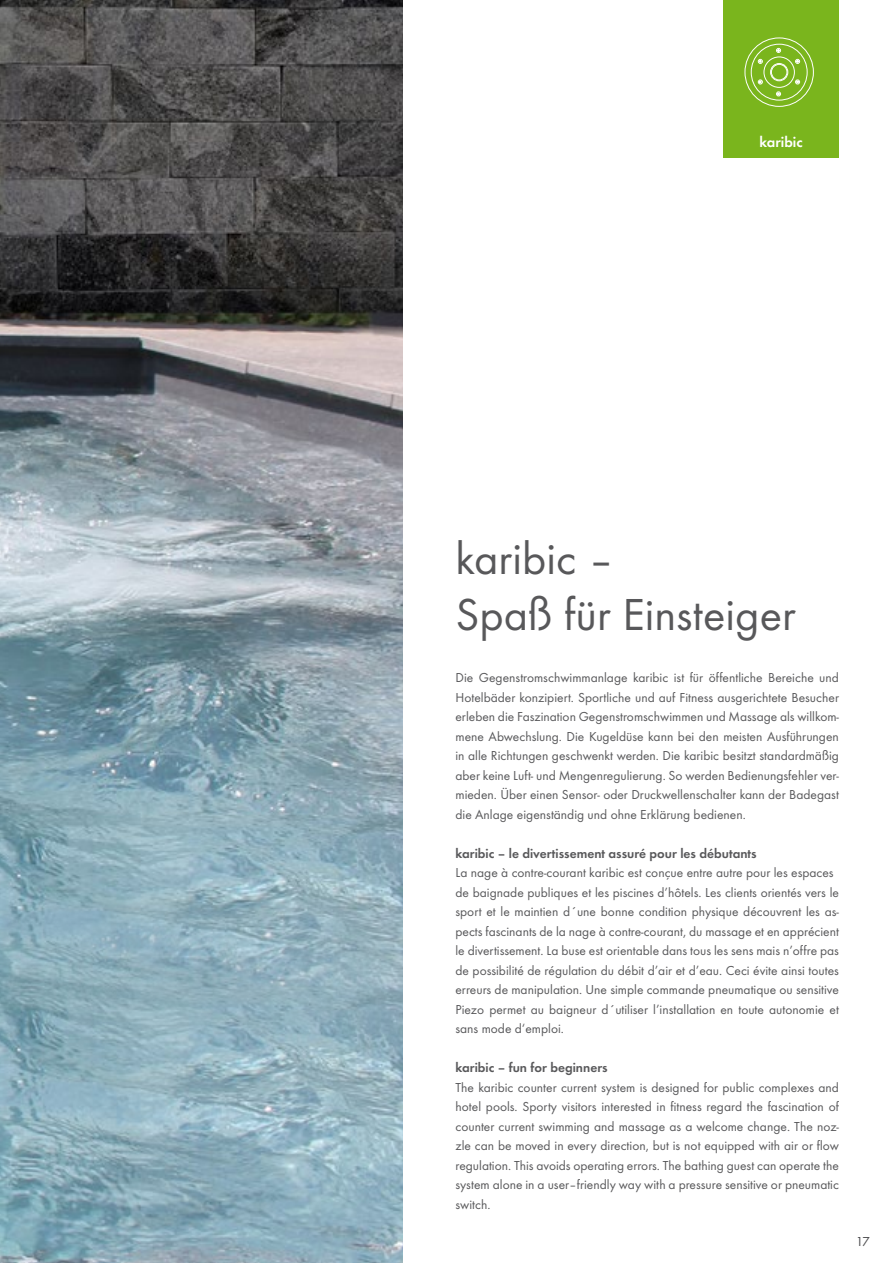
<style>
.page{position:relative;width:893px;height:1263px;background:#fff}
.page>*{position:absolute;margin:0;border:0;box-sizing:border-box;transform-origin:0 0}
.t1{font:46.5px/55.8px "Function";color:#58585a}
.t2{font:700 15px "Function";color:#fff}
.t3{font:13.5px/19.5px "Function";color:#58585a;text-align:justify}
.t4{font:700 13.5px "Function";color:#58585a}
.t5{font:13.5px "Function";color:#4b4b4d}
</style>
<div class="page">
<img style="left:0;top:0;width:403px;height:868px">
<img style="left:0;top:868px;width:403px;height:395px">
<div style="left:723px;top:0;width:115px;height:157px;background:#7ab51d"></div>
<div style="left:745px;top:38px;width:69px;height:69px;border:1px solid #fff;border-radius:50%"></div>
<div style="left:751px;top:44px;width:56px;height:57px;border:1px solid #fff;border-radius:50%"></div>
<div style="left:764px;top:57px;width:31px;height:31px;border:1px solid #fff;border-radius:50%"></div>
<div style="left:770px;top:63px;width:18px;height:18px;border:1px solid #fff;border-radius:50%"></div>
<div style="left:771px;top:64px;width:16px;height:16px;border:1px solid #fff;border-radius:50%"></div>
<svg style="left:776px;top:48px;width:5px;height:5px"></svg>
<svg style="left:776px;top:91px;width:5px;height:5px"></svg>
<svg style="left:795px;top:59px;width:5px;height:5px"></svg>
<svg style="left:795px;top:80px;width:5px;height:4px"></svg>
<svg style="left:758px;top:59px;width:5px;height:5px"></svg>
<svg style="left:758px;top:80px;width:5px;height:4px"></svg>
<p class="t2" style="left:759px;top:133px;width:45px">karibic</p>
<h1 class="t1" style="left:455px;top:531px;width:342px">karibic –<br>Spaß für Einsteiger</h1>
<p class="t3" style="left:455px;top:668px;width:385px">Die Gegenstromschwimmanlage karibic ist für öffentliche Bereiche und Hotelbäder konzipiert. Sportliche und auf Fitness ausgerichtete Besucher erleben die Faszination Gegenstromschwimmen und Massage als willkom&shy;mene Abwechslung. Die Kugeldüse kann bei den meisten Ausführungen in alle Richtungen geschwenkt werden. Die karibic besitzt standardmäßig aber keine Luft- und Mengenregulierung. So werden Bedienungsfehler ver&shy;mieden. Über einen Sensor- oder Druckwellenschalter kann der Badegast die Anlage eigenständig und ohne Erklärung bedienen.</p>
<p class="t4" style="left:455px;top:845px;width:303px">karibic – le divertissement assuré pour les débutants</p>
<p class="t3" style="left:455px;top:863px;width:385px;text-align:left">La nage à contre-courant karibic est conçue entre autre pour les espaces de baignade publiques et les piscines d’hôtels. Les clients orientés vers le sport et le maintien d´une bonne condition physique découvrent les as&shy;pects fascinants de la nage à contre-courant, du massage et en apprécient le divertissement. La buse est orientable dans tous les sens mais n’offre pas de possibilité de régulation du débit d’air et d’eau. Ceci évite ainsi toutes erreurs de manipulation. Une simple commande pneumatique ou sensitive Piezo permet au baigneur d´utiliser l’installation en toute autonomie et sans mode d‘emploi.</p>
<p class="t4" style="left:455px;top:1060px;width:154px">karibic – fun for beginners</p>
<p class="t3" style="left:455px;top:1078px;width:385px">The karibic counter current system is designed for public complexes and hotel pools. Sporty visitors interested in fitness regard the fascination of counter current swimming and massage as a welcome change. The noz&shy;zle can be moved in every direction, but is not equipped with air or flow regulation. This avoids operating errors. The bathing guest can operate the system alone in a user–friendly way with a pressure sensitive or pneumatic switch.</p>
<p class="t5" style="left:856px;top:1234px;width:16px">17</p>
</div>
